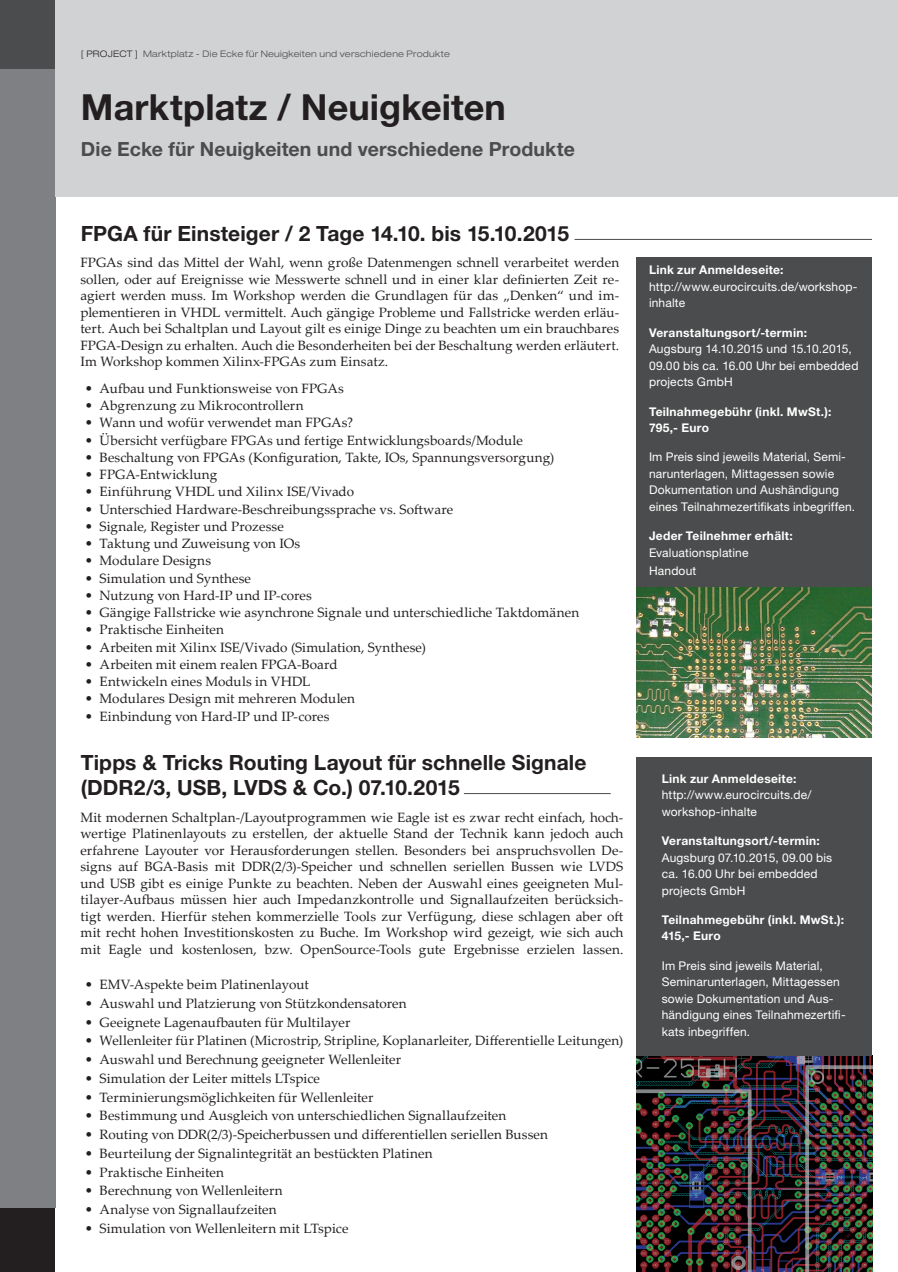
<style>
.page{position:relative;width:898px;height:1272px;background:#fff}
.page>*{position:absolute;margin:0;border:0;box-sizing:border-box;transform-origin:0 0}
.t1{font:700 36px "Helvetica Neue LT Std";letter-spacing:.005em;color:#231f20}
.t2{font:700 21px/25.2px "Helvetica Neue LT Std";letter-spacing:.005em;color:#231f20}
.t3{font:700 19.5px "Helvetica Neue LT Std";letter-spacing:.005em;color:#4b4c4d}
.t4{font:13.5px/16.5px "Palatino Linotype";letter-spacing:.005em;color:#231f20;text-align:justify}
.t5{font:700 13.5px "Helvetica Neue LT Std";color:#231f20}
.t6{font:12px/16.5px "Helvetica Neue LT Std";letter-spacing:.015em;color:#fff}
.t7{font:700 12px/16.5px "Helvetica Neue LT Std";letter-spacing:.025em;color:#fff}
.t8{font:300 expanded 9px "Helvetica Neue LT Std";letter-spacing:.03em;color:#4b4c4d}
.s1{color:#231f20}
</style>
<div class="page">
<div style="left:0;top:68px;width:55px;height:1140px;background:#7e8083"></div>
<div style="left:0;top:0;width:55px;height:68px;background:#4b4c4d"></div>
<div style="left:0;top:1208px;width:55px;height:63px;background:#231f20"></div>
<img style="left:636px;top:1056px;width:235px;height:215px">
<div style="left:55px;top:0;width:842px;height:12px;background:#d1d2d4"></div>
<div style="left:55px;top:4px;width:842px;height:192px;background:#d1d2d4"></div>
<hr style="left:574px;top:239px;width:297px;height:1px;background:#4b4c4d">
<hr style="left:463px;top:793px;width:147px;height:1px;background:#4b4c4d">
<div style="left:636px;top:757px;width:235px;height:299px;background:#4b4c4d"></div>
<img style="left:636px;top:587px;width:235px;height:150px">
<div style="left:636px;top:257px;width:235px;height:330px;background:#4b4c4d"></div>
<p class="t8" style="left:81px;top:49px;width:370px"><span class="s1">[ PROJECT ]</span> Marktplatz - Die Ecke für Neuigkeiten und verschiedene Produkte</p>
<h1 class="t1" style="left:81px;top:85px;width:426px">Marktplatz / Neuigkeiten</h1>
<h3 class="t3" style="left:81px;top:137px;width:495px">Die Ecke für Neuigkeiten und verschiedene Produkte</h3>
<h2 class="t2" style="left:81px;top:221px;width:489px">FPGA für Einsteiger / 2 Tage 14.10. bis 15.10.2015</h2>
<p class="t4" style="left:80px;top:254px;width:540px">FPGAs sind das Mittel der Wahl, wenn große Datenmengen schnell verarbeitet werden sollen, oder auf Ereignisse wie Messwerte schnell und in einer klar definierten Zeit re&shy;agiert werden muss. Im Workshop werden die Grundlagen für das „Denken“ und im&shy;plementieren in VHDL vermittelt. Auch gängige Probleme und Fallstricke werden erläu&shy;tert. Auch bei Schaltplan und Layout gilt es einige Dinge zu beachten um ein brauchbares FPGA-Design zu erhalten. Auch die Besonderheiten bei der Beschaltung werden erläutert.<br>Im Workshop kommen Xilinx-FPGAs zum Einsatz.</p>
<p class="t4" style="left:85px;top:379px;width:260px">• Aufbau und Funktionsweise von FPGAs</p>
<p class="t4" style="left:85px;top:396px;width:220px">• Abgrenzung zu Mikrocontrollern</p>
<p class="t4" style="left:85px;top:414px;width:270px">• Wann und wofür verwendet man FPGAs?</p>
<p class="t4" style="left:85px;top:431px;width:439px">• Übersicht verfügbare FPGAs und fertige Entwicklungsboards/Module</p>
<p class="t4" style="left:85px;top:448px;width:471px">• Beschaltung von FPGAs (Konfiguration, Takte, IOs, Spannungsversorgung)</p>
<p class="t4" style="left:85px;top:465px;width:134px">• FPGA-Entwicklung</p>
<p class="t4" style="left:85px;top:483px;width:271px">• Einführung VHDL und Xilinx ISE/Vivado</p>
<p class="t4" style="left:85px;top:500px;width:370px">• Unterschied Hardware-Beschreibungssprache vs. Software</p>
<p class="t4" style="left:85px;top:517px;width:201px">• Signale, Register und Prozesse</p>
<p class="t4" style="left:85px;top:534px;width:217px">• Taktung und Zuweisung von IOs</p>
<p class="t4" style="left:85px;top:552px;width:128px">• Modulare Designs</p>
<p class="t4" style="left:85px;top:569px;width:168px">• Simulation und Synthese</p>
<p class="t4" style="left:85px;top:586px;width:229px">• Nutzung von Hard-IP und IP-cores</p>
<p class="t4" style="left:85px;top:603px;width:496px">• Gängige Fallstricke wie asynchrone Signale und unterschiedliche Taktdomänen</p>
<p class="t4" style="left:85px;top:621px;width:141px">• Praktische Einheiten</p>
<p class="t4" style="left:85px;top:638px;width:342px">• Arbeiten mit Xilinx ISE/Vivado (Simulation, Synthese)</p>
<p class="t4" style="left:85px;top:655px;width:254px">• Arbeiten mit einem realen FPGA-Board</p>
<p class="t4" style="left:85px;top:672px;width:227px">• Entwickeln eines Moduls in VHDL</p>
<p class="t4" style="left:85px;top:690px;width:272px">• Modulares Design mit mehreren Modulen</p>
<p class="t4" style="left:85px;top:707px;width:246px">• Einbindung von Hard-IP und IP-cores</p>
<h2 class="t2" style="left:81px;top:749px;width:507px">Tipps &amp; Tricks Routing Layout für schnelle Signale (DDR2/3, USB, LVDS &amp; Co.) 07.10.2015</h2>
<p class="t4" style="left:80px;top:808px;width:544px">Mit modernen Schaltplan-/Layoutprogrammen wie Eagle ist es zwar recht einfach, hoch&shy;wertige Platinenlayouts zu erstellen, der aktuelle Stand der Technik kann jedoch auch erfahrene Layouter vor Herausforderungen stellen. Besonders bei anspruchsvollen De&shy;signs auf BGA-Basis mit DDR(2/3)-Speicher und schnellen seriellen Bussen wie LVDS und USB gibt es einige Punkte zu beachten. Neben der Auswahl eines geeigneten Mul&shy;tilayer-Aufbaus müssen hier auch Impedanzkontrolle und Signallaufzeiten berücksich&shy;tigt werden. Hierfür stehen kommerzielle Tools zur Verfügung, diese schlagen aber oft mit recht hohen Investitionskosten zu Buche. Im Workshop wird gezeigt, wie sich auch mit Eagle und kostenlosen, bzw. OpenSource-Tools gute Ergebnisse erzielen lassen.</p>
<p class="t4" style="left:85px;top:975px;width:225px">• EMV-Aspekte beim Platinenlayout</p>
<p class="t4" style="left:85px;top:994px;width:323px">• Auswahl und Platzierung von Stützkondensatoren</p>
<p class="t4" style="left:85px;top:1013px;width:267px">• Geeignete Lagenaufbauten für Multilayer</p>
<p class="t4" style="left:85px;top:1031px;width:540px">• Wellenleiter für Platinen (Microstrip, Stripline, Koplanarleiter, Differentielle Leitungen)</p>
<p class="t4" style="left:85px;top:1050px;width:318px">• Auswahl und Berechnung geeigneter Wellenleiter</p>
<p class="t4" style="left:85px;top:1069px;width:237px">• Simulation der Leiter mittels LTspice</p>
<p class="t4" style="left:85px;top:1088px;width:290px">• Terminierungsmöglichkeiten für Wellenleiter</p>
<p class="t4" style="left:85px;top:1106px;width:423px">• Bestimmung und Ausgleich von unterschiedlichen Signallaufzeiten</p>
<p class="t4" style="left:85px;top:1125px;width:464px">• Routing von DDR(2/3)-Speicherbussen und differentiellen seriellen Bussen</p>
<p class="t4" style="left:85px;top:1144px;width:349px">• Beurteilung der Signalintegrität an bestückten Platinen</p>
<p class="t4" style="left:85px;top:1163px;width:141px">• Praktische Einheiten</p>
<p class="t4" style="left:85px;top:1181px;width:199px">• Berechnung von Wellenleitern</p>
<p class="t4" style="left:85px;top:1200px;width:193px">• Analyse von Signallaufzeiten</p>
<p class="t4" style="left:85px;top:1219px;width:265px">• Simulation von Wellenleitern mit LTspice</p>
<p class="t5" style="left:77px;top:1206px;width:17px">28</p>
<p class="t7" style="left:648px;top:262px;width:136px">Link zur Anmeldeseite:</p>
<p class="t6" style="left:648px;top:278px;width:210px">http://www.eurocircuits.de/workshop&shy;inhalte</p>
<p class="t7" style="left:648px;top:324px;width:159px">Veranstaltungsort/-termin:</p>
<p class="t6" style="left:648px;top:340px;width:211px">Augsburg 14.10.2015 und 15.10.2015,<br>09.00 bis ca. 16.00 Uhr bei embedded projects GmbH</p>
<p class="t7" style="left:648px;top:403px;width:184px">Teilnahmegebühr (inkl. MwSt.):<br>795,- Euro</p>
<p class="t6" style="left:648px;top:448px;width:208px">Im Preis sind jeweils Material, Semi&shy;narunterlagen, Mittagessen sowie Dokumentation und Aushändigung eines Teilnahmezertifikats inbegriffen.</p>
<p class="t7" style="left:648px;top:527px;width:145px">Jeder Teilnehmer erhält:</p>
<p class="t6" style="left:648px;top:544px;width:101px;line-height:17.2px">Evaluationsplatine<br>Handout</p>
<p class="t7" style="left:661px;top:770px;width:136px">Link zur Anmeldeseite:</p>
<p class="t6" style="left:661px;top:786px;width:151px">http://www.eurocircuits.de/ workshop-inhalte</p>
<p class="t7" style="left:661px;top:832px;width:159px">Veranstaltungsort/-termin:</p>
<p class="t6" style="left:661px;top:849px;width:172px">Augsburg 07.10.2015, 09.00 bis ca. 16.00 Uhr bei embedded projects GmbH</p>
<p class="t7" style="left:661px;top:911px;width:184px">Teilnahmegebühr (inkl. MwSt.):<br>415,- Euro</p>
<p class="t6" style="left:661px;top:957px;width:185px">Im Preis sind jeweils Material,<br>Seminarunterlagen, Mittagessen sowie Dokumentation und Aus&shy;händigung eines Teilnahmezertifi&shy;kats inbegriffen.</p>
</div>
